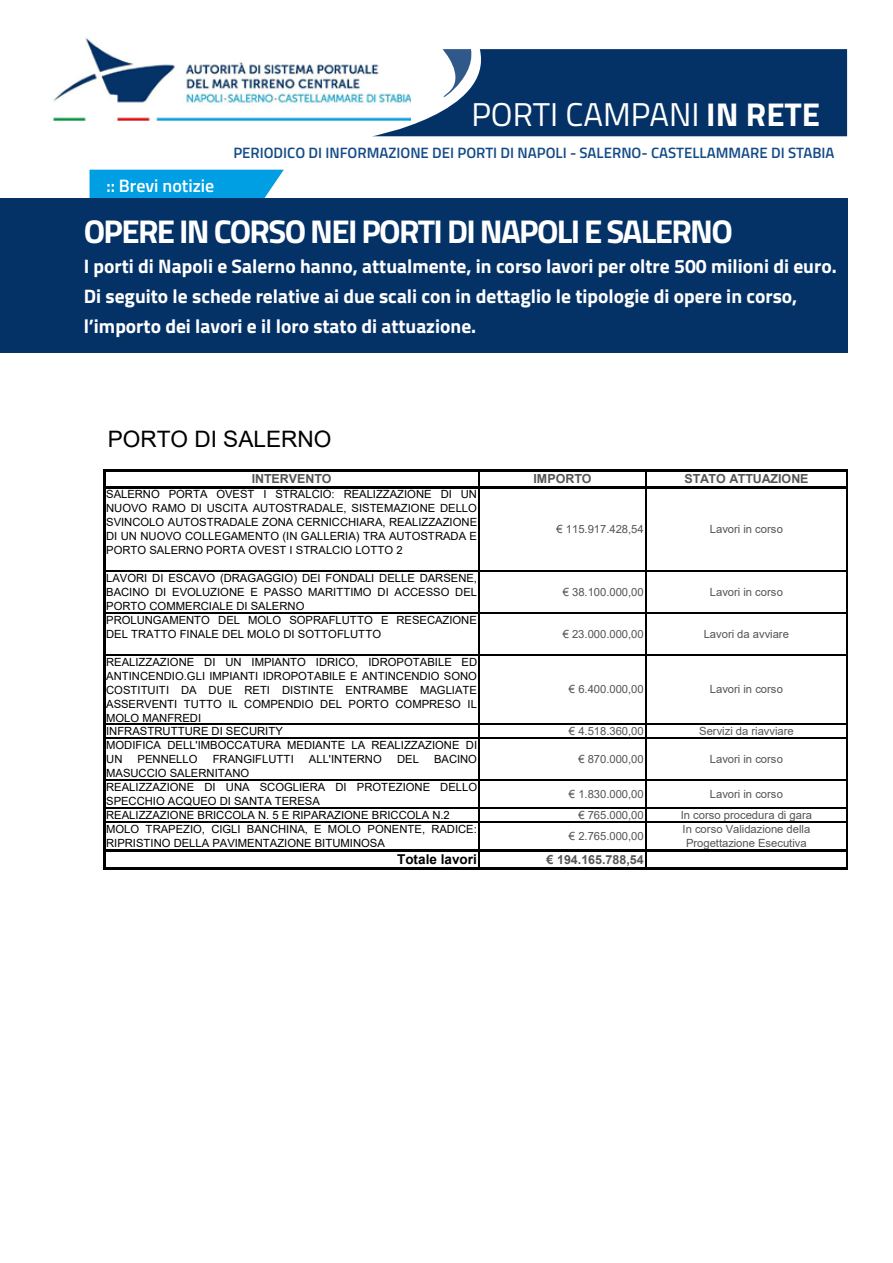
<style>
.page{position:relative;width:893px;height:1263px;background:#fff}
.page>*{position:absolute;margin:0;border:0;box-sizing:border-box;transform-origin:0 0}
.t1{font:700 33px "Titillium";letter-spacing:-.05em;color:#fff}
.t2{font:33px "Titillium";color:#fff}
.t3{font:22.65px "Arial";color:#000}
.t4{font:700 19.5px/30px "Titillium";color:#fff}
.t5{font:600 18px "Titillium";color:#fff}
.t6{font:600 15px "Titillium";color:#134a86}
.t7{font:700 13.5px "Arial";color:#000}
.t8{font:700 12.45px "Arial";letter-spacing:-.005em;color:#545454}
.t9{font:11.25px/14px "Arial";color:#000}
.t10{font:11.25px/14px "Arial";color:#545454;text-align:center}
.s1{font-weight:700}
</style>
<div class="page">
<div style="left:90px;top:170px;width:194px;height:28px;background:#009fe3"></div>
<svg style="left:374px;top:49px;width:473px;height:87px;background:#1d4675"></svg>
<img style="left:53px;top:38px;width:357px;height:83px">
<div style="left:0;top:198px;width:847px;height:155px;background:#043266"></div>
<svg style="left:479px;top:471px;width:1px;height:15px"></svg>
<svg style="left:645px;top:471px;width:1px;height:15px"></svg>
<svg style="left:846px;top:471px;width:1px;height:15px"></svg>
<hr style="left:479px;top:488px;width:1px;height:361px;background:#000">
<hr style="left:645px;top:488px;width:1px;height:361px;background:#000">
<hr style="left:846px;top:488px;width:1px;height:361px;background:#000">
<hr style="left:103px;top:469px;width:2px;height:400px;background:#000">
<svg style="left:479px;top:851px;width:1px;height:16px"></svg>
<svg style="left:645px;top:851px;width:1px;height:16px"></svg>
<svg style="left:846px;top:851px;width:1px;height:16px"></svg>
<hr style="left:105px;top:469px;width:742px;height:2px;background:#000">
<hr style="left:105px;top:486px;width:742px;height:2px;background:#000">
<hr style="left:105px;top:571px;width:742px;height:1px;background:#000">
<hr style="left:105px;top:612px;width:742px;height:1px;background:#000">
<hr style="left:105px;top:654px;width:742px;height:1px;background:#000">
<hr style="left:105px;top:724px;width:742px;height:1px;background:#000">
<hr style="left:105px;top:738px;width:742px;height:1px;background:#000">
<hr style="left:105px;top:779px;width:742px;height:1px;background:#000">
<hr style="left:105px;top:807px;width:742px;height:1px;background:#000">
<hr style="left:105px;top:821px;width:742px;height:1px;background:#000">
<hr style="left:105px;top:849px;width:742px;height:2px;background:#000">
<hr style="left:105px;top:867px;width:742px;height:2px;background:#000">
<h1 class="t2" style="left:471px;top:90px;width:350px">PORTI CAMPANI <span class="s1">IN RETE</span></h1>
<h3 class="t6" style="left:233px;top:142px;width:603px">PERIODICO DI INFORMAZIONE DEI PORTI DI NAPOLI - SALERNO- CASTELLAMMARE DI STABIA</h3>
<h3 class="t5" style="left:106px;top:173px;width:109px">:: Brevi notizie</h3>
<h1 class="t1" style="left:84px;top:207px;width:651px">OPERE IN CORSO NEI PORTI DI NAPOLI E SALERNO</h1>
<h3 class="t4" style="left:84px;top:251px;width:754px">I porti di Napoli e Salerno hanno, attualmente, in corso lavori per oltre 500 milioni di euro.<br>Di seguito le schede relative ai due scali con in dettaglio le tipologie di opere in corso, l’importo dei lavori e il loro stato di attuazione.</h3>
<h2 class="t3" style="left:108px;top:423px;width:225px">PORTO DI SALERNO</h2>
<p class="t8" style="left:252px;top:470px;width:81px">INTERVENTO</p>
<p class="t8" style="left:533px;top:470px;width:60px">IMPORTO</p>
<p class="t8" style="left:684px;top:470px;width:126px">STATO ATTUAZIONE</p>
<p class="t9" style="left:106px;top:487px;width:373px;text-align:justify">SALERNO PORTA OVEST I STRALCIO: REALIZZAZIONE DI UN NUOVO RAMO DI USCITA AUTOSTRADALE, SISTEMAZIONE DELLO SVINCOLO AUTOSTRADALE ZONA CERNICCHIARA, REALIZZAZIONE DI UN NUOVO COLLEGAMENTO (IN GALLERIA) TRA AUTOSTRADA E PORTO SALERNO PORTA OVEST I STRALCIO LOTTO 2</p>
<p class="t10" style="left:556px;top:522px;width:89px">€ 115.917.428,54</p>
<p class="t10" style="left:710px;top:522px;width:75px">Lavori in corso</p>
<p class="t9" style="left:106px;top:571px;width:372px;text-align:justify">LAVORI DI ESCAVO (DRAGAGGIO) DEI FONDALI DELLE DARSENE, BACINO DI EVOLUZIONE E PASSO MARITTIMO DI ACCESSO DEL PORTO COMMERCIALE DI SALERNO</p>
<p class="t9" style="left:106px;top:613px;width:372px">PROLUNGAMENTO DEL MOLO SOPRAFLUTTO E RESECAZIONE<br>DEL TRATTO FINALE DEL MOLO DI SOTTOFLUTTO</p>
<p class="t9" style="left:106px;top:655px;width:373px;text-align:justify">REALIZZAZIONE DI UN IMPIANTO IDRICO, IDROPOTABILE ED ANTINCENDIO.GLI IMPIANTI IDROPOTABILE E ANTINCENDIO SONO COSTITUITI DA DUE RETI DISTINTE ENTRAMBE MAGLIATE ASSERVENTI TUTTO IL COMPENDIO DEL PORTO COMPRESO IL MOLO MANFREDI</p>
<p class="t10" style="left:563px;top:585px;width:83px">€ 38.100.000,00</p>
<p class="t10" style="left:710px;top:585px;width:75px">Lavori in corso</p>
<p class="t10" style="left:563px;top:627px;width:83px">€ 23.000.000,00</p>
<p class="t10" style="left:704px;top:627px;width:87px">Lavori da avviare</p>
<p class="t10" style="left:569px;top:682px;width:76px">€ 6.400.000,00</p>
<p class="t10" style="left:710px;top:682px;width:75px">Lavori in corso</p>
<p class="t9" style="left:106px;top:724px;width:178px">INFRASTRUTTURE DI SECURITY</p>
<p class="t10" style="left:569px;top:724px;width:76px">€ 4.518.360,00</p>
<p class="t10" style="left:699px;top:724px;width:96px">Servizi da riavviare</p>
<p class="t9" style="left:106px;top:738px;width:372px">MODIFICA DELL'IMBOCCATURA MEDIANTE LA REALIZZAZIONE DI<br>UN</p>
<p class="t10" style="left:578px;top:752px;width:67px">€ 870.000,00</p>
<p class="t10" style="left:710px;top:752px;width:75px">Lavori in corso</p>
<p class="t9" style="left:138px;top:752px;width:61px">PENNELLO</p>
<p class="t9" style="left:213px;top:752px;width:83px">FRANGIFLUTTI</p>
<p class="t9" style="left:309px;top:752px;width:74px">ALL'INTERNO</p>
<p class="t9" style="left:397px;top:752px;width:23px">DEL</p>
<p class="t9" style="left:434px;top:752px;width:45px">BACINO</p>
<p class="t9" style="left:106px;top:766px;width:145px">MASUCCIO SALERNITANO</p>
<p class="t9" style="left:106px;top:780px;width:372px">REALIZZAZIONE DI UNA SCOGLIERA DI PROTEZIONE DELLO<br>SPECCHIO ACQUEO DI SANTA TERESA</p>
<p class="t10" style="left:569px;top:787px;width:76px">€ 1.830.000,00</p>
<p class="t10" style="left:710px;top:787px;width:75px">Lavori in corso</p>
<p class="t9" style="left:106px;top:808px;width:345px">REALIZZAZIONE BRICCOLA N. 5 E RIPARAZIONE BRICCOLA N.2</p>
<p class="t10" style="left:578px;top:808px;width:67px">€ 765.000,00</p>
<p class="t10" style="left:681px;top:808px;width:133px">In corso procedura di gara</p>
<p class="t9" style="left:106px;top:821px;width:372px">MOLO TRAPEZIO, CIGLI BANCHINA, E MOLO PONENTE, RADICE:<br>RIPRISTINO DELLA PAVIMENTAZIONE BITUMINOSA</p>
<p class="t10" style="left:569px;top:829px;width:76px">€ 2.765.000,00</p>
<p class="t10" style="left:683px;top:822px;width:129px">In corso Validazione della<br>Progettazione Esecutiva</p>
<p class="t7" style="left:397px;top:849px;width:81px">Totale lavori</p>
<p class="t8" style="left:547px;top:850px;width:99px">€ 194.165.788,54</p>
</div>
